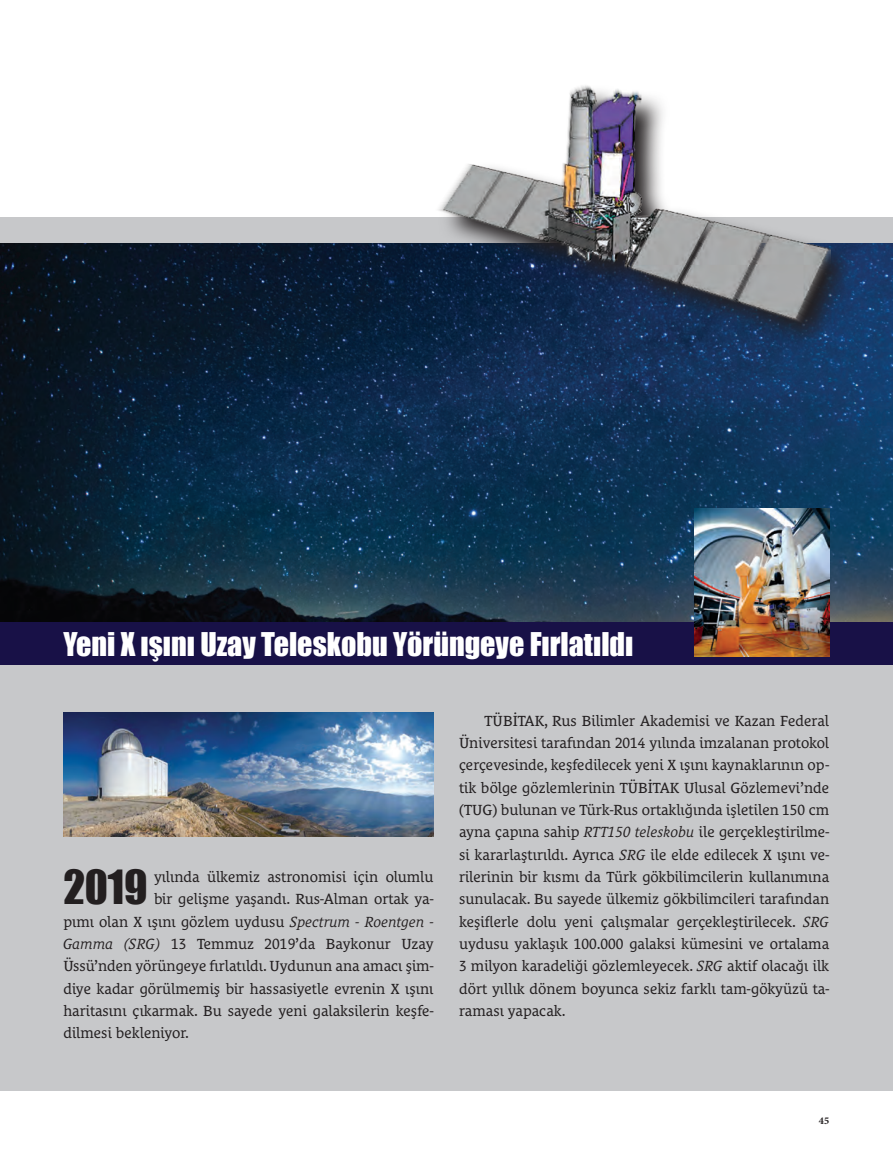
<style>
.page{position:relative;width:893px;height:1171px;background:#fff}
.page>*{position:absolute;margin:0;border:0;box-sizing:border-box;transform-origin:0 0}
.t1{font:43.2px "Impact";color:#231f20}
.t2{font:30px "Impact";color:#fff}
.t3{font:15px/22.4px "Le Monde Courrier Pro";color:#231f20;text-align:justify}
.t4{font:700 10.35px "Minion Pro";color:#231f20}
.s1{font-style:italic}
</style>
<div class="page">
<div style="left:0;top:218px;width:892px;height:872px;background:#c7c8ca"></div>
<img style="left:0;top:243px;width:892px;height:379px">
<div style="left:0;top:622px;width:892px;height:43px;background:#181147"></div>
<svg style="left:438px;top:217px;width:422px;height:133px;background:#203c63"></svg>
<img style="left:435px;top:85px;width:395px;height:245px">
<img style="left:694px;top:508px;width:135px;height:148px">
<img style="left:63px;top:712px;width:370px;height:124px">
<h2 class="t2" style="left:63px;top:620px;width:571px">Yeni X ışını Uzay Teleskobu Yörüngeye Fırlatıldı</h2>
<h1 class="t1" style="left:63px;top:853px;width:86px">2019</h1>
<p class="t3" style="left:154px;top:863px;width:281px">yılında ülkemiz astronomisi için olumlu</p>
<p class="t3" style="left:154px;top:886px;width:281px">bir gelişme yaşandı. Rus-Alman ortak ya-</p>
<p class="t3" style="left:63px;top:908px;width:371px">pımı olan X ışını gözlem uydusu <span class="s1">Spectrum - Roentgen -</span></p>
<p class="t3" style="left:63px;top:930px;width:371px"><span class="s1">Gamma (SRG)</span> 13 Temmuz 2019’da Baykonur Uzay</p>
<p class="t3" style="left:63px;top:953px;width:371px">Üssü’nden yörüngeye fırlatıldı. Uydunun ana amacı şim-</p>
<p class="t3" style="left:63px;top:975px;width:371px">diye kadar görülmemiş bir hassasiyetle evrenin X ışını</p>
<p class="t3" style="left:63px;top:997px;width:371px">haritasını çıkarmak. Bu sayede yeni galaksilerin keşfe-</p>
<p class="t3" style="left:63px;top:1020px;width:127px">dilmesi bekleniyor.</p>
<p class="t3" style="left:459px;top:707px;width:371px;text-indent:26px">TÜBİTAK, Rus Bilimler Akademisi ve Kazan Federal Üniversitesi tarafından 2014 yılında imzalanan protokol çerçevesinde, keşfedilecek yeni X ışını kaynaklarının op&shy;tik bölge gözlemlerinin TÜBİTAK Ulusal Gözlemevi’nde (TUG) bulunan ve Türk-Rus ortaklığında işletilen 150 cm ayna çapına sahip <span class="s1">RTT150 teleskobu</span> ile gerçekleştirilme&shy;si kararlaştırıldı. Ayrıca <span class="s1">SRG</span> ile elde edilecek X ışını ve&shy;rilerinin bir kısmı da Türk gökbilimcilerin kullanımına sunulacak. Bu sayede ülkemiz gökbilimcileri tarafından keşiflerle dolu yeni çalışmalar gerçekleştirilecek. <span class="s1">SRG </span>uydusu yaklaşık 100.000 galaksi kümesini ve ortalama 3 milyon karadeliği gözlemleyecek. <span class="s1">SRG</span> aktif olacağı ilk dört yıllık dönem boyunca sekiz farklı tam-gökyüzü ta&shy;raması yapacak.</p>
<p class="t4" style="left:818px;top:1112px;width:12px">45</p>
</div>
